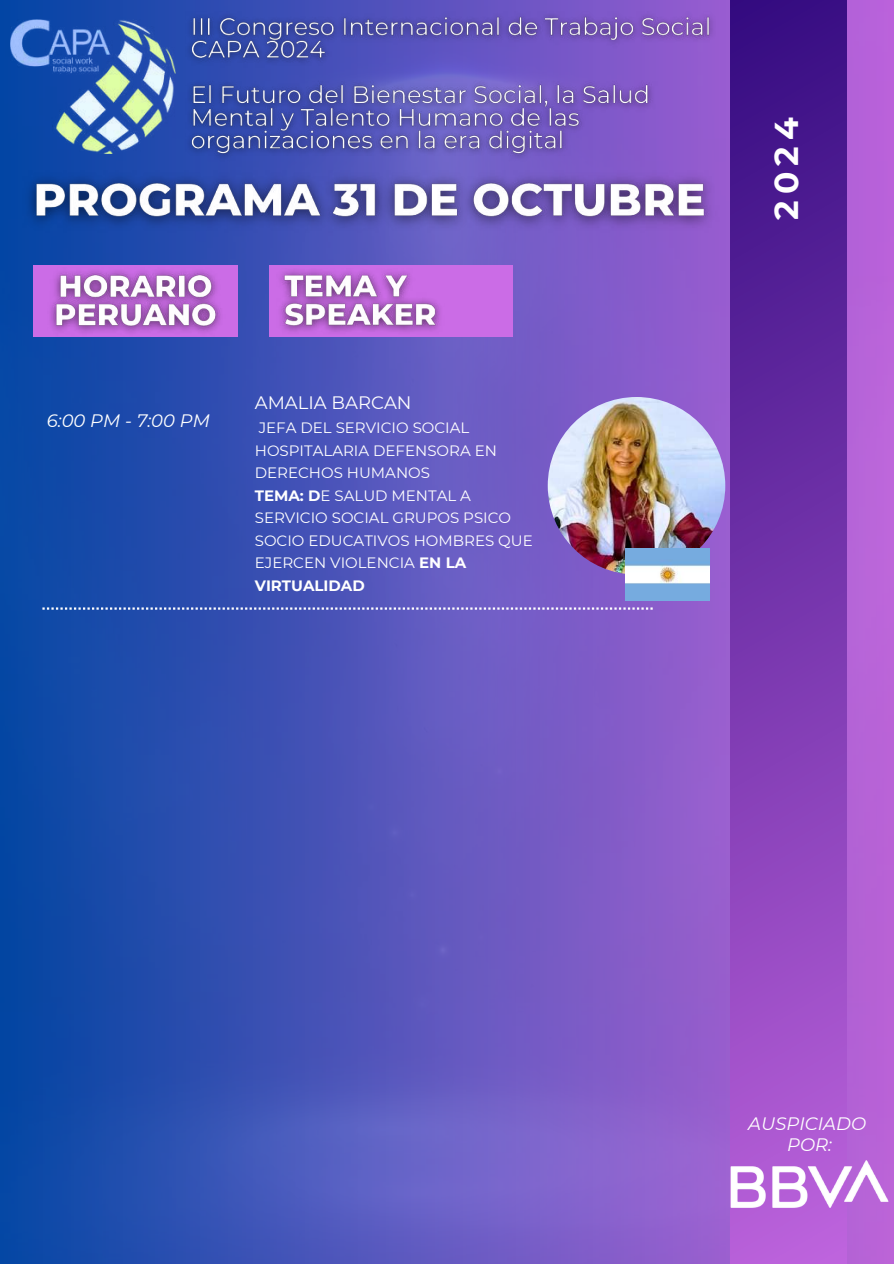
<style>
.page{position:relative;width:894px;height:1264px;background:#fff}
.page>*{position:absolute;margin:0;border:0;box-sizing:border-box;transform-origin:0 0}
.t1{font:700 33px "Montserrat";color:#fff}
.t2{font:italic 18px/21.3px "Montserrat";color:#fff;text-align:center}
.t3{font:18px "Montserrat";color:#fff}
.t4{font:15px/22.5px "Montserrat";color:#fff}
.s1{font-weight:700}
</style>
<div class="page">
<img style="left:0;top:0;width:893px;height:1263px">
<div style="left:730px;top:0;width:116px;height:1263px;background:linear-gradient(to bottom,#360c81,#bb62dc)"></div>
<div style="left:33px;top:265px;width:205px;height:71px;background:#cb6ce6"></div>
<div style="left:270px;top:265px;width:242px;height:71px;background:#cb6ce6"></div>
<img style="left:10px;top:19px;width:166px;height:134px">
<img style="left:730px;top:1160px;width:158px;height:47px">
<img style="left:547px;top:397px;width:178px;height:177px;border-radius:50%">
<svg style="left:42px;top:607px;width:610px;height:2px"></svg>
<img style="left:16px;top:165px;width:708px;height:74px">
<img style="left:179px;top:5px;width:541px;height:161px">
<img style="left:42px;top:262px;width:189px;height:81px">
<img style="left:271px;top:263px;width:179px;height:80px">
<img style="left:625px;top:548px;width:84px;height:52px">
<p class="t2" style="left:47px;top:410px;width:164px">6:00 PM - 7:00 PM</p>
<p class="t3" style="left:255px;top:391px;width:158px">AMALIA BARCAN</p>
<p class="t4" style="left:255px;top:417px;width:279px">JEFA DEL SERVICIO SOCIAL<br>HOSPITALARIA DEFENSORA EN<br>DERECHOS HUMANOS<br><span class="s1">TEMA: D</span>E SALUD MENTAL A<br>SERVICIO SOCIAL GRUPOS PSICO<br>SOCIO EDUCATIVOS HOMBRES QUE<br>EJERCEN VIOLENCIA <span class="s1">EN LA<br>VIRTUALIDAD</span></p>
<h1 class="t1" style="left:766px;top:220px;width:104px;rotate:-90deg">2024</h1>
<p class="t2" style="left:748px;top:1112px;width:119px">AUSPICIADO<br>POR:</p>
</div>
